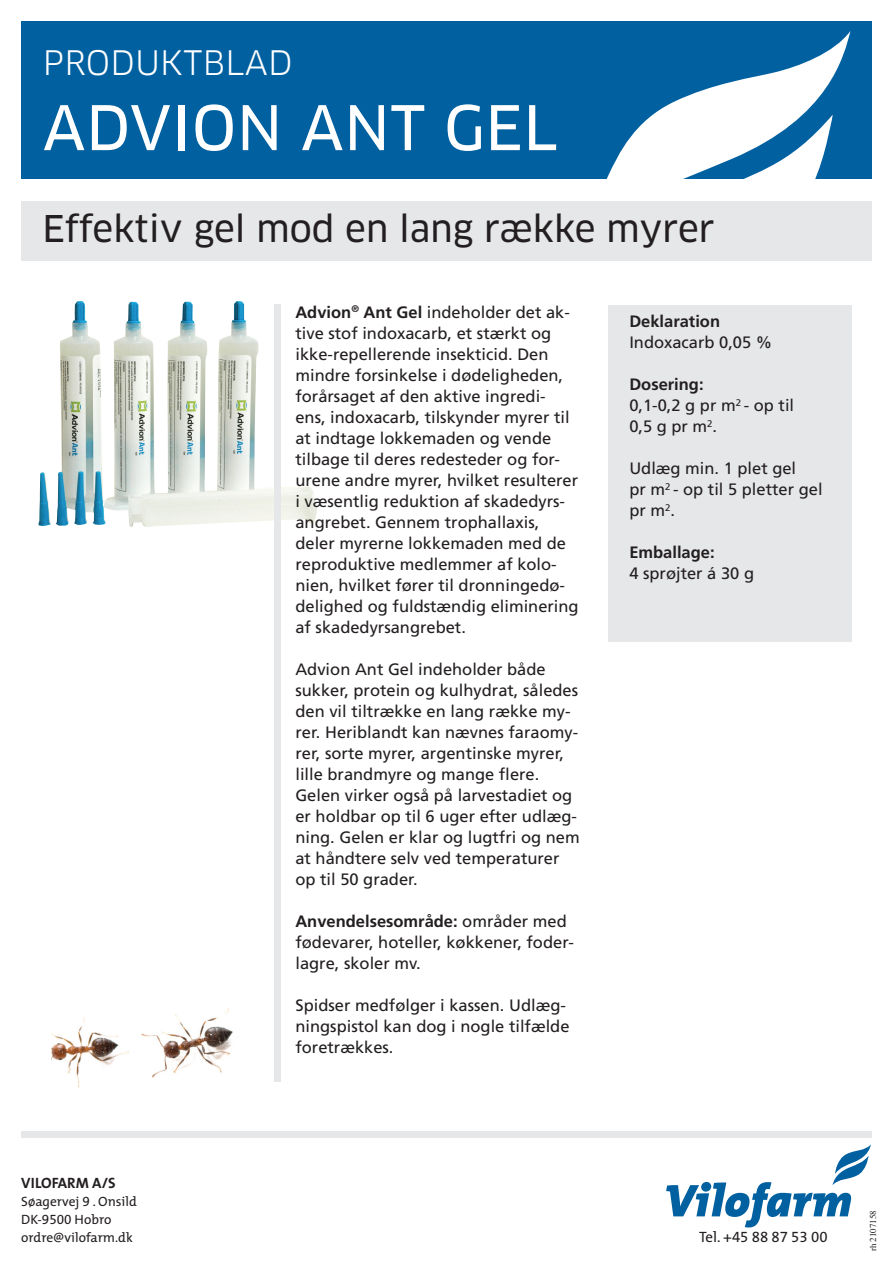
<style>
.page{position:relative;width:893px;height:1263px;background:#fff}
.page>*{position:absolute;margin:0;border:0;box-sizing:border-box;transform-origin:0 0}
.t1{font:60px "Clan OT News";letter-spacing:.01em;color:#fff}
.t2{font:36px "Clan OT News";color:#231f20}
.t3{font:33px "Clan OT";letter-spacing:.01em;color:#fff}
.t4{font:16.5px/21px "Frutiger";color:#231f20}
.t5{font:700 16.5px "Frutiger";color:#231f20}
.t6{font:15px "The Mix Expert";color:#231f20}
.t7{font:700 15px "The Mix";color:#231f20}
.t8{font:13.5px/18px "The Mix";color:#231f20}
.t9{font:9px "Times";color:#231f20}
.s1{font-weight:700}
.s2{font-family:"The Mix Expert"}
.s3{font-family:"The Mix"}
</style>
<div class="page">
<div style="left:21px;top:21px;width:851px;height:158px;background:#0060a0"></div>
<svg style="left:606px;top:31px;width:244px;height:148px"></svg>
<img style="left:51px;top:1008px;width:182px;height:80px">
<img style="left:56px;top:301px;width:178px;height:226px">
<div style="left:21px;top:202px;width:851px;height:59px;background:#e6e7e9"></div>
<div style="left:274px;top:305px;width:6px;height:777px;background:#e6e7e9"></div>
<div style="left:608px;top:305px;width:244px;height:337px;background:#e6e7e9"></div>
<div style="left:21px;top:1131px;width:851px;height:6px;background:#e6e7e9"></div>
<svg style="left:666px;top:1144px;width:205px;height:83px"></svg>
<h3 class="t3" style="left:43px;top:43px;width:252px">PRODUKTBLAD</h3>
<h1 class="t1" style="left:43px;top:93px;width:516px">ADVION ANT GEL</h1>
<h2 class="t2" style="left:43px;top:207px;width:674px">Effektiv gel mod en lang række myrer</h2>
<p class="t4" style="left:295px;top:301px;width:285px"><span class="s1">Advion</span><sup>®</sup> <span class="s1">Ant Gel</span> indeholder det ak&shy;tive stof indoxacarb, et stærkt og ikke-repellerende insekticid. Den mindre forsinkelse i dødeligheden, forårsaget af den aktive ingredi&shy;ens, indoxacarb, tilskynder myrer til at indtage lokkemaden og vende tilbage til deres redesteder og for&shy;urene andre myrer, hvilket resulterer i væsentlig reduktion af skadedyrs&shy;angrebet. Gennem trophallaxis, deler myrerne lokkemaden med de reproduktive medlemmer af kolo&shy;nien, hvilket fører til dronningedø&shy;delighed og fuldstændig eliminering af skadedyrsangrebet.</p>
<p class="t4" style="left:295px;top:658px;width:286px">Advion Ant Gel indeholder både sukker, protein og kulhydrat, således den vil tiltrække en lang række my&shy;rer. Heriblandt kan nævnes faraomy&shy;rer, sorte myrer, argentinske myrer, lille brandmyre og mange flere.<br>Gelen virker også på larvestadiet og er holdbar op til 6 uger efter udlæg&shy;ning. Gelen er klar og lugtfri og nem at håndtere selv ved temperaturer op til 50 grader.</p>
<p class="t4" style="left:295px;top:910px;width:280px"><span class="s1">Anvendelsesområde:</span> områder med fødevarer, hoteller, køkkener, foder&shy;lagre, skoler mv.</p>
<p class="t4" style="left:295px;top:994px;width:276px">Spidser medfølger i kassen. Udlæg&shy;ningspistol kan dog i nogle tilfælde foretrækkes.</p>
<p class="t5" style="left:629px;top:312px;width:92px">Deklaration</p>
<p class="t4" style="left:629px;top:332px;width:145px">Indoxacarb 0,05 %</p>
<p class="t4" style="left:629px;top:374px;width:166px"><span class="s1">Dosering:<br></span>0,1-0,2 g pr m<sup>2</sup> - op til<br>0,5 g pr m<sup>2</sup>.</p>
<p class="t4" style="left:629px;top:458px;width:195px">Udlæg min. 1 plet gel<br>pr m<sup>2</sup> - op til 5 pletter gel pr m<sup>2</sup>.</p>
<p class="t5" style="left:629px;top:543px;width:87px">Emballage:</p>
<p class="t4" style="left:629px;top:563px;width:126px">4 sprøjter á 30 g</p>
<p class="t7" style="left:21px;top:1170px;width:96px">VILOFARM A/S</p>
<p class="t8" style="left:21px;top:1191px;width:117px">Søagervej <span class="s2">9</span> . Onsild<br>DK-<span class="s2">9500</span> Hobro ordre@vilofarm.dk</p>
<p class="t6" style="left:699px;top:1225px;width:130px"><span class="s3">Tel.</span> +45 88 87 53 00</p>
<p class="t9" style="left:865px;top:1251px;width:43px;rotate:-90deg">rh 2107158</p>
</div>
